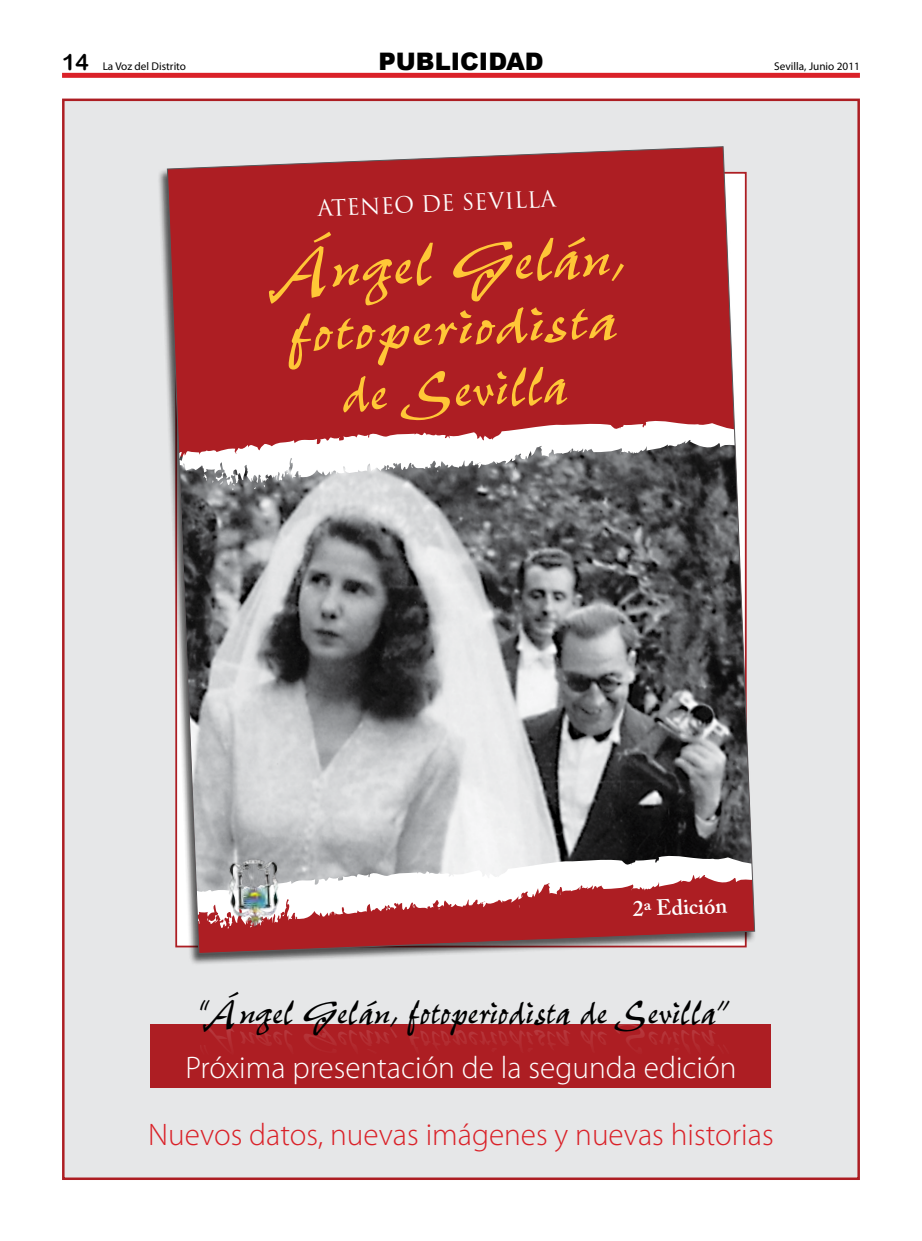
<style>
.page{position:relative;width:922px;height:1241px;background:#fff}
.page>*{position:absolute;margin:0;border:0;box-sizing:border-box;transform-origin:0 0}
.t1{font:69.25px "Pepita";color:#ffc737}
.t2{font:62.25px/62.1px "Pepita";color:#ffc737;text-align:center;scale:1.2 1}
.t3{font:40px "Pepita";letter-spacing:-.01em;color:#000;scale:.95 1}
.t4{font:300 31.25px "Myriad Pro";color:#da2128}
.t5{font:300 31.25px "Myriad Pro";color:#fff}
.t6{font:900 24.12px "Arial";color:#000}
.t7{font:22px "Trajan Pro";color:#fff}
.t8{font:600 22px "Adobe Caslon Pro";color:#fff}
.t9{font:11.25px "Myriad Pro";color:#000}
.s1{font-family:"Arial Rounded MT Bold";font-size:22.5px}
</style>
<div class="page">
<div style="left:62px;top:73px;width:797px;height:5px;background:#da2128"></div>
<div style="left:62px;top:99px;width:797px;height:1080px;background:#e6e7e8;border:2px solid #ad1e23"></div>
<div style="left:157px;top:146px;width:599px;height:819px;background:#000;opacity:.65"></div>
<svg style="left:167px;top:146px;width:588px;height:808px;background:#a16c6f"></svg>
<div style="left:151px;top:1024px;width:620px;height:64px;background:#ad1e23"></div>
<p class="t9" style="left:62px;top:59px;width:126px"><span class="s1">14</span> La Voz del Distrito</p>
<p class="t6" style="left:378px;top:44px;width:167px">PUBLICIDAD</p>
<p class="t9" style="left:774px;top:59px;width:87px">Sevilla, Junio 2011</p>
<p class="t7" style="left:317px;top:194px;width:240px;rotate:-2deg">ATENEO DE SEVILLA</p>
<h1 class="t1" style="left:273px;top:233px;width:351px;rotate:-2deg">Ángel Gelán,</h1>
<h2 class="t2" style="left:285px;top:304px;width:278px;rotate:-2deg">fotoperiodista de Sevilla</h2>
<p class="t8" style="left:632px;top:895px;width:96px;rotate:-2deg">2ª Edición</p>
<p class="t3" style="left:197px;top:991px;width:562px">“Ángel Gelán, fotoperiodista de Sevilla”</p>
<p class="t5" style="left:185px;top:1048px;width:552px">Próxima presentación de la segunda edición</p>
<p class="t4" style="left:148px;top:1115px;width:626px">Nuevos datos, nuevas imágenes y nuevas historias</p>
</div>
